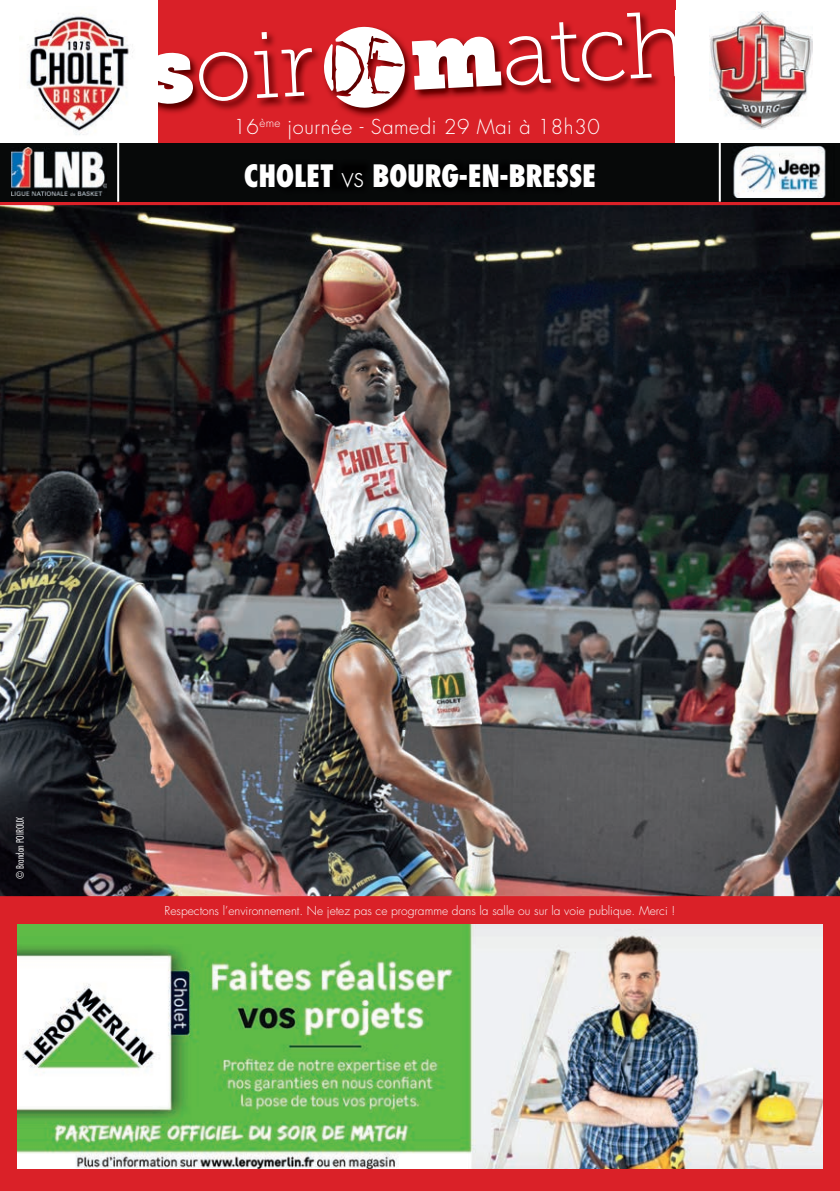
<style>
.page{position:relative;width:840px;height:1191px;background:#fff}
.page>*{position:absolute;margin:0;border:0;box-sizing:border-box;transform-origin:0 0}
.t1{font:800 condensed 30px "Futura LT";letter-spacing:-.015em;color:#fff;scale:.95 1}
.t2{font:300 20px "Futura";letter-spacing:.03em;color:#fff}
.t3{font:300 12px "Futura";color:#fff}
.t4{font:300 condensed 10px "Futura LT";color:#fff}
.s1{font-weight:300;font-stretch:normal}
</style>
<div class="page">
<img style="left:0;top:205px;width:839px;height:691px">
<div style="left:0;top:908px;width:839px;height:283px;background:#da2128"></div>
<div style="left:0;top:896px;width:839px;height:18px;background:#da2128"></div>
<div style="left:0;top:8px;width:839px;height:136px;background:#da2128"></div>
<img style="left:158px;top:49px;width:237px;height:68px">
<svg style="left:158px;top:51px;width:90px;height:53px"></svg>
<svg style="left:254px;top:32px;width:58px;height:66px"></svg>
<svg style="left:323px;top:12px;width:352px;height:96px"></svg>
<hr style="left:0;top:201px;width:839px;height:4px;background:#da2128">
<div style="left:0;top:8px;width:157px;height:136px;background:#fff"></div>
<div style="left:675px;top:8px;width:164px;height:136px;background:#fff"></div>
<div style="left:0;top:144px;width:839px;height:58px;background:#070909"></div>
<hr style="left:117px;top:143px;width:2px;height:59px;background:#fff">
<hr style="left:718px;top:143px;width:2px;height:59px;background:#fff">
<img style="left:733px;top:146px;width:93px;height:52px">
<img style="left:12px;top:148px;width:94px;height:48px">
<img style="left:17px;top:924px;width:805px;height:244px">
<div style="left:158px;top:0;width:517px;height:9px;background:#d92028"></div>
<img style="left:27px;top:14px;width:106px;height:121px">
<img style="left:709px;top:12px;width:103px;height:117px">
<h2 class="t2" style="left:233px;top:114px;width:368px">16<sup>ème</sup> journée - Samedi 29 Mai à 18h30</h2>
<h1 class="t1" style="left:243px;top:157px;width:372px">CHOLET <span class="s1">vs</span> BOURG-EN-BRESSE</h1>
<p class="t4" style="left:14px;top:879px;width:64px;rotate:-90deg">© Brandon POIROUX</p>
<p class="t3" style="left:164px;top:903px;width:512px">Respectons l’environnement. Ne jetez pas ce programme dans la salle ou sur la voie publique. Merci !</p>
</div>
